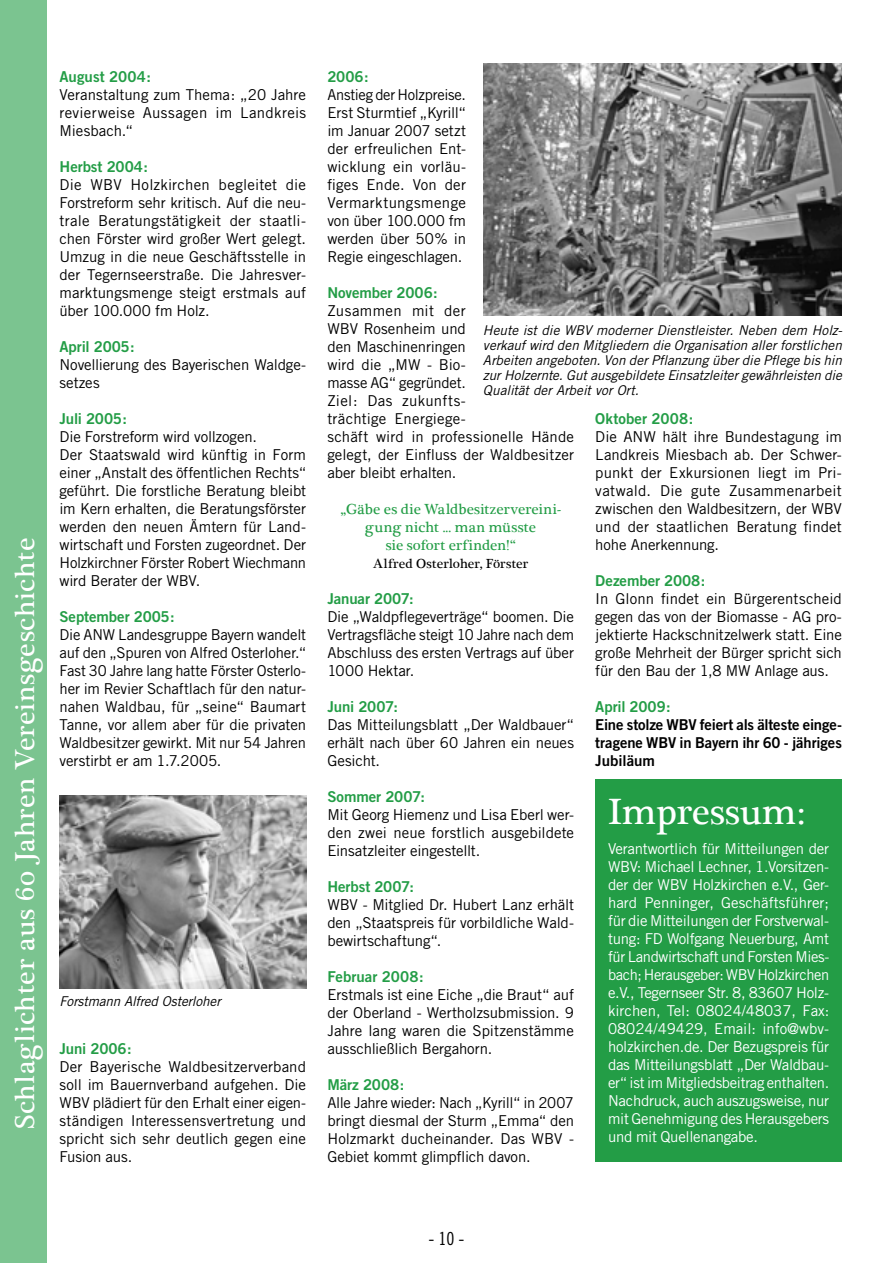
<style>
.page{position:relative;width:893px;height:1263px;background:#fff}
.page>*{position:absolute;margin:0;border:0;box-sizing:border-box;transform-origin:0 0}
.t1{font:37.5px "Plantagenet Cherokee";color:#fff}
.t2{font:28.05px "Plantagenet Cherokee";letter-spacing:.02em;color:#fff}
.t3{font:18px "Trade Gothic Cond Eighteen";color:#000}
.t4{font:15px/18px "Trade Gothic";letter-spacing:-.005em;color:#000;text-align:justify}
.t5{font:15px/18px "Trade Gothic";letter-spacing:-.02em;color:#fff;text-align:justify}
.t6{font:15px "Trade Gothic Bold Two";letter-spacing:-.005em;color:#239d46}
.t7{font:15px/18px "Trade Gothic Bold Two";letter-spacing:-.005em;color:#000;text-align:justify}
.t8{font:15px/18px "Plantagenet Cherokee";letter-spacing:.01em;color:#239d46;text-align:center}
.t9{font:italic 13.5px/15px "Trade Gothic";letter-spacing:-.005em;color:#000;text-align:justify}
.t10{font:13.5px "Plantagenet Cherokee";letter-spacing:.01em;color:#000}
</style>
<div class="page">
<div style="left:0;top:0;width:46px;height:1263px;background:#7bc490"></div>
<img style="left:483px;top:64px;width:359px;height:252px">
<img style="left:60px;top:795px;width:246px;height:194px">
<div style="left:595px;top:779px;width:247px;height:383px;background:#239d46"></div>
<h2 class="t2" style="left:9px;top:1129px;width:593px;rotate:-90deg">Schlaglichter aus 60 Jahren Vereinsgeschichte</h2>
<p class="t6" style="left:60px;top:67px;width:93px">August 2004:</p>
<p class="t4" style="left:60px;top:85px;width:248px">Veranstaltung zum Thema: „20 Jahre revierweise Aussagen im Landkreis Miesbach.“</p>
<p class="t6" style="left:60px;top:157px;width:90px">Herbst 2004:</p>
<p class="t4" style="left:60px;top:175px;width:248px">Die WBV Holzkirchen begleitet die Forstreform sehr kritisch. Auf die neu&shy;trale Beratungstätigkeit der staatli&shy;chen Förster wird großer Wert gelegt.<br>Umzug in die neue Geschäftsstelle in der Tegernseerstraße. Die Jahresver&shy;marktungsmenge steigt erstmals auf über 100.000 fm Holz.</p>
<p class="t6" style="left:60px;top:337px;width:77px">April 2005:</p>
<p class="t4" style="left:60px;top:355px;width:248px">Novellierung des Bayerischen Waldge&shy;setzes</p>
<p class="t6" style="left:60px;top:409px;width:69px">Juli 2005:</p>
<p class="t4" style="left:60px;top:427px;width:248px;text-align:left">Die Forstreform wird vollzogen.<br>Der Staatswald wird künftig in Form einer „Anstalt des öffentlichen Rechts“ geführt. Die forstliche Beratung bleibt im Kern erhalten, die Beratungsförster werden den neuen Ämtern für Land&shy;wirtschaft und Forsten zugeordnet. Der Holzkirchner Förster Robert Wiechmann wird Berater der WBV.</p>
<p class="t6" style="left:60px;top:607px;width:117px">September 2005:</p>
<p class="t4" style="left:60px;top:625px;width:248px">Die ANW Landesgruppe Bayern wandelt auf den „Spuren von Alfred Osterloher.“ Fast 30 Jahre lang hatte Förster Osterlo&shy;her im Revier Schaftlach für den natur&shy;nahen Waldbau, für „seine“ Baumart Tanne, vor allem aber für die privaten Waldbesitzer gewirkt. Mit nur 54 Jahren verstirbt er am 1.7.2005.</p>
<p class="t9" style="left:60px;top:993px;width:163px">Forstmann Alfred Osterloher</p>
<p class="t6" style="left:60px;top:1039px;width:74px">Juni 2006:</p>
<p class="t4" style="left:60px;top:1057px;width:248px">Der Bayerische Waldbesitzerverband soll im Bauernverband aufgehen. Die WBV plädiert für den Erhalt einer eigen&shy;ständigen Interessensvertretung und spricht sich sehr deutlich gegen eine Fusion aus.</p>
<p class="t6" style="left:327px;top:67px;width:43px">2006:</p>
<p class="t4" style="left:327px;top:85px;width:140px">Anstieg der Holzpreise.<br>Erst Sturmtief „Kyrill“ im Januar 2007 setzt der erfreulichen Ent&shy;wicklung ein vorläu&shy;figes Ende. Von der Vermarktungsmenge von über 100.000 fm werden über 50% in Regie eingeschlagen.</p>
<p class="t6" style="left:327px;top:283px;width:112px">November 2006:</p>
<p class="t4" style="left:327px;top:301px;width:248px;text-align:left">Zusammen mit der<br>WBV Rosenheim und<br>den Maschinenringen<br>wird die „MW - Bio-<br>masse AG“ gegründet.<br>Ziel: Das zukunfts-<br>trächtige Energiege-<br>schäft wird in professionelle Hände gelegt, der Einfluss der Waldbesitzer aber bleibt erhalten.</p>
<p class="t8" style="left:341px;top:500px;width:222px">„Gäbe es die Waldbesitzervereini&shy;gung nicht ... man müsste<br>sie sofort erfinden!“</p>
<p class="t10" style="left:373px;top:555px;width:157px">Alfred Osterloher, Förster</p>
<p class="t6" style="left:327px;top:589px;width:88px">Januar 2007:</p>
<p class="t4" style="left:327px;top:607px;width:248px">Die „Waldpflegeverträge“ boomen. Die Vertragsfläche steigt 10 Jahre nach dem Abschluss des ersten Vertrags auf über 1000 Hektar.</p>
<p class="t6" style="left:327px;top:697px;width:72px">Juni 2007:</p>
<p class="t4" style="left:327px;top:715px;width:248px">Das Mitteilungsblatt „Der Waldbauer“ erhält nach über 60 Jahren ein neues Gesicht.</p>
<p class="t6" style="left:327px;top:787px;width:99px">Sommer 2007:</p>
<p class="t4" style="left:327px;top:805px;width:248px">Mit Georg Hiemenz und Lisa Eberl wer&shy;den zwei neue forstlich ausgebildete Einsatzleiter eingestellt.</p>
<p class="t6" style="left:327px;top:877px;width:88px">Herbst 2007:</p>
<p class="t4" style="left:327px;top:895px;width:248px">WBV - Mitglied Dr. Hubert Lanz erhält den „Staatspreis für vorbildliche Wald&shy;bewirtschaftung“.</p>
<p class="t6" style="left:327px;top:967px;width:98px">Februar 2008:</p>
<p class="t4" style="left:327px;top:985px;width:248px">Erstmals ist eine Eiche „die Braut“ auf der Oberland - Wertholzsubmission. 9<br>Jahre lang waren die Spitzenstämme ausschließlich Bergahorn.</p>
<p class="t6" style="left:327px;top:1075px;width:78px">März 2008:</p>
<p class="t4" style="left:327px;top:1093px;width:248px">Alle Jahre wieder: Nach „Kyrill“ in 2007 bringt diesmal der Sturm „Emma“ den Holzmarkt ducheinander. Das WBV - Gebiet kommt glimpflich davon.</p>
<p class="t9" style="left:483px;top:322px;width:361px">Heute ist die WBV moderner Dienstleister. Neben dem Holz&shy;verkauf wird den Mitgliedern die Organisation aller forstlichen Arbeiten angeboten. Von der Pflanzung über die Pflege bis hin zur Holzernte. Gut ausgebildete Einsatzleiter gewährleisten die Qualität der Arbeit vor Ort.</p>
<p class="t6" style="left:595px;top:409px;width:100px">Oktober 2008:</p>
<p class="t4" style="left:595px;top:427px;width:248px">Die ANW hält ihre Bundestagung im Landkreis Miesbach ab. Der Schwer&shy;punkt der Exkursionen liegt im Pri&shy;vatwald. Die gute Zusammenarbeit zwischen den Waldbesitzern, der WBV und der staatlichen Beratung findet hohe Anerkennung.</p>
<p class="t6" style="left:595px;top:571px;width:112px">Dezember 2008:</p>
<p class="t4" style="left:595px;top:589px;width:248px">In Glonn findet ein Bürgerentscheid gegen das von der Biomasse - AG pro&shy;jektierte Hackschnitzelwerk statt. Eine große Mehrheit der Bürger spricht sich für den Bau der 1,8 MW Anlage aus.</p>
<p class="t6" style="left:595px;top:697px;width:77px">April 2009:</p>
<p class="t7" style="left:595px;top:715px;width:248px">Eine stolze WBV feiert als älteste einge&shy;tragene WBV in Bayern ihr 60 - jähriges Jubiläum</p>
<h1 class="t1" style="left:608px;top:789px;width:199px">Impressum:</h1>
<p class="t5" style="left:608px;top:839px;width:223px">Verantwortlich für Mitteilungen der WBV: Michael Lechner, 1.Vorsitzen&shy;der der WBV Holzkirchen e.V., Ger&shy;hard Penninger, Geschäftsführer; für die Mitteilungen der Forstverwal&shy;tung: FD Wolfgang Neuerburg, Amt für Landwirtschaft und Forsten Mies&shy;bach; Herausgeber: WBV Holzkirchen e.V., Tegernseer Str. 8, 83607 Holz&shy;kirchen, Tel: 08024/48037, Fax:<br>08024/49429, Email: info@wbv&shy;holzkirchen.de. Der Bezugspreis für das Mitteilungsblatt „Der Waldbau&shy;er“ ist im Mitgliedsbeitrag enthalten.<br>Nachdruck, auch auszugsweise, nur mit Genehmigung des Herausgebers und mit Quellenangabe.</p>
<p class="t3" style="left:428px;top:1228px;width:37px">- 10 -</p>
</div>
